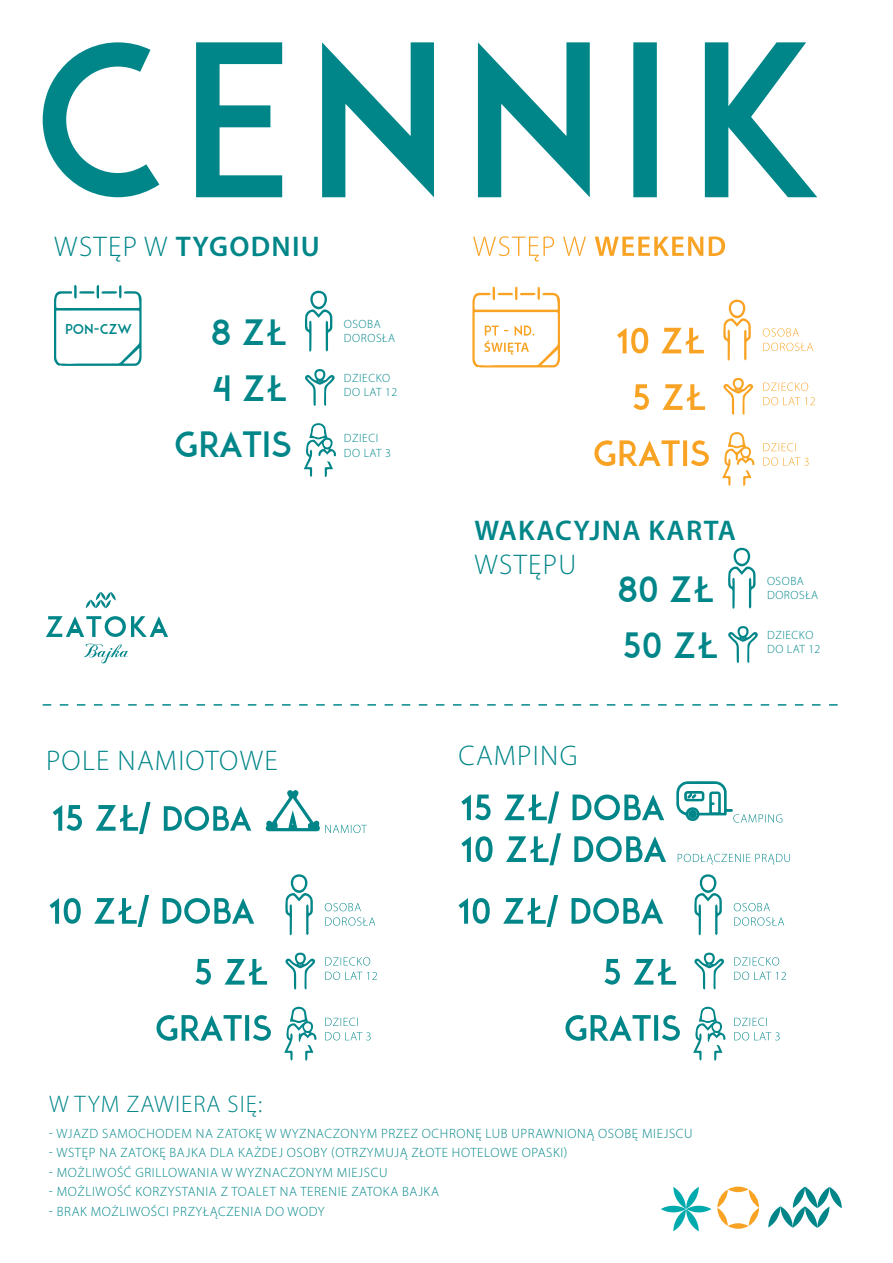
<style>
.page{position:relative;width:893px;height:1263px;background:#fff}
.page>*{position:absolute;margin:0;border:0;box-sizing:border-box;transform-origin:0 0}
.t1{font:34.5px "ADAM";color:#008689}
.t2{font:600 28.5px "Myriad Pro";letter-spacing:.045em;color:#008689}
.t3{font:300 28.5px "Myriad Pro";letter-spacing:.045em;color:#008689}
.t4{font:300 24px "Myriad Pro";letter-spacing:.045em;color:#008689}
.t5{font:300 13.5px "Myriad Pro";letter-spacing:.045em;color:#008689}
.t6{font:13.5px "ADAM";color:#008689}
.t7{font:300 12px/14.4px "Myriad Pro";letter-spacing:.045em;color:#008689}
.s1{font-weight:300}
</style>
<div class="page">
<svg style="left:84px;top:643px;width:44px;height:20px"></svg>
<svg style="left:86px;top:592px;width:30px;height:16px"></svg>
<svg style="left:46px;top:616px;width:122px;height:21px"></svg>
<svg style="left:43px;top:42px;width:774px;height:155px"></svg>
<svg style="left:54px;top:285px;width:88px;height:81px"></svg>
<svg style="left:305px;top:291px;width:27px;height:61px"></svg>
<svg style="left:304px;top:423px;width:32px;height:54px"></svg>
<div style="left:324px;top:440px;width:7px;height:7px;background:#fff;border-radius:50%"></div>
<svg style="left:305px;top:369px;width:30px;height:37px"></svg>
<svg style="left:728px;top:548px;width:28px;height:61px"></svg>
<svg style="left:728px;top:626px;width:30px;height:37px"></svg>
<svg style="left:284px;top:1006px;width:33px;height:55px"></svg>
<div style="left:304px;top:1023px;width:7px;height:8px;background:#fff;border-radius:50%"></div>
<svg style="left:285px;top:952px;width:30px;height:38px"></svg>
<svg style="left:53px;top:802px;width:198px;height:32px"></svg>
<svg style="left:50px;top:895px;width:204px;height:32px"></svg>
<svg style="left:325px;top:972px;width:52px;height:8px"></svg>
<svg style="left:325px;top:957px;width:45px;height:8px"></svg>
<svg style="left:325px;top:1032px;width:46px;height:8px"></svg>
<svg style="left:325px;top:1018px;width:33px;height:8px"></svg>
<svg style="left:156px;top:1015px;width:115px;height:26px"></svg>
<svg style="left:195px;top:959px;width:72px;height:25px"></svg>
<svg style="left:265px;top:790px;width:110px;height:145px"></svg>
<svg style="left:694px;top:874px;width:28px;height:61px"></svg>
<svg style="left:693px;top:1006px;width:33px;height:55px"></svg>
<div style="left:713px;top:1023px;width:7px;height:8px;background:#fff;border-radius:50%"></div>
<svg style="left:694px;top:952px;width:30px;height:38px"></svg>
<svg style="left:461px;top:791px;width:203px;height:32px"></svg>
<svg style="left:461px;top:833px;width:329px;height:32px"></svg>
<svg style="left:458px;top:895px;width:205px;height:32px"></svg>
<svg style="left:734px;top:917px;width:50px;height:9px"></svg>
<svg style="left:734px;top:903px;width:36px;height:8px"></svg>
<svg style="left:734px;top:972px;width:52px;height:8px"></svg>
<svg style="left:734px;top:957px;width:45px;height:8px"></svg>
<svg style="left:734px;top:1032px;width:46px;height:8px"></svg>
<svg style="left:734px;top:1018px;width:33px;height:8px"></svg>
<svg style="left:565px;top:1015px;width:115px;height:26px"></svg>
<svg style="left:604px;top:959px;width:72px;height:25px"></svg>
<svg style="left:676px;top:781px;width:106px;height:41px"></svg>
<svg style="left:43px;top:704px;width:795px;height:2px"></svg>
<svg style="left:728px;top:1186px;width:20px;height:6px"></svg>
<svg style="left:768px;top:1186px;width:74px;height:42px"></svg>
<svg style="left:717px;top:1189px;width:11px;height:37px"></svg>
<svg style="left:728px;top:1223px;width:20px;height:6px"></svg>
<svg style="left:749px;top:1189px;width:10px;height:37px"></svg>
<svg style="left:661px;top:1187px;width:50px;height:44px"></svg>
<svg style="left:472px;top:286px;width:88px;height:82px"></svg>
<svg style="left:473px;top:236px;width:252px;height:25px"></svg>
<svg style="left:723px;top:300px;width:28px;height:61px"></svg>
<svg style="left:722px;top:432px;width:33px;height:54px"></svg>
<div style="left:742px;top:449px;width:7px;height:7px;background:#fff;border-radius:50%"></div>
<svg style="left:723px;top:377px;width:30px;height:38px"></svg>
<svg style="left:617px;top:328px;width:87px;height:25px"></svg>
<svg style="left:763px;top:343px;width:50px;height:8px"></svg>
<svg style="left:763px;top:328px;width:36px;height:9px"></svg>
<svg style="left:763px;top:397px;width:52px;height:8px"></svg>
<svg style="left:763px;top:382px;width:45px;height:9px"></svg>
<svg style="left:763px;top:457px;width:46px;height:9px"></svg>
<svg style="left:763px;top:443px;width:33px;height:8px"></svg>
<svg style="left:594px;top:440px;width:115px;height:26px"></svg>
<svg style="left:633px;top:384px;width:72px;height:26px"></svg>
<h2 class="t2" style="left:54px;top:229px;width:267px"><span class="s1">WSTĘP W</span> TYGODNIU</h2>
<p class="t6" style="left:65px;top:321px;width:67px">PON-CZW</p>
<h1 class="t1" style="left:211px;top:312px;width:77px">8 ZŁ</h1>
<p class="t7" style="left:344px;top:316px;width:53px">OSOBA<br>DOROSŁA</p>
<p class="t7" style="left:344px;top:370px;width:55px">DZIECKO<br>DO LAT 12</p>
<p class="t7" style="left:344px;top:431px;width:36px">DZIECI</p>
<h1 class="t1" style="left:214px;top:368px;width:75px">4 ZŁ</h1>
<h1 class="t1" style="left:175px;top:424px;width:118px">GRATIS</h1>
<p class="t7" style="left:344px;top:445px;width:49px">DO LAT 3</p>
<h2 class="t2" style="left:474px;top:512px;width:263px">WAKACYJNA KARTA</h2>
<h2 class="t3" style="left:474px;top:547px;width:103px">WSTĘPU</h2>
<h1 class="t1" style="left:617px;top:569px;width:98px">80 ZŁ</h1>
<p class="t7" style="left:767px;top:573px;width:53px">OSOBA<br>DOROSŁA</p>
<p class="t7" style="left:767px;top:627px;width:48px">DZIECKO</p>
<h1 class="t1" style="left:623px;top:625px;width:96px">50 ZŁ</h1>
<p class="t7" style="left:767px;top:642px;width:55px">DO LAT 12</p>
<h2 class="t3" style="left:46px;top:743px;width:233px">POLE NAMIOTOWE</h2>
<h2 class="t3" style="left:459px;top:738px;width:120px">CAMPING</h2>
<h3 class="t4" style="left:49px;top:1090px;width:215px">W TYM ZAWIERA SIĘ:</h3>
<p class="t5" style="left:49px;top:1125px;width:645px">- WJAZD SAMOCHODEM NA ZATOKĘ W WYZNACZONYM PRZEZ OCHRONĘ LUB UPRAWNIONĄ OSOBĘ MIEJSCU</p>
<p class="t5" style="left:49px;top:1144px;width:520px">- WSTĘP NA ZATOKĘ BAJKA DLA KAŻDEJ OSOBY (OTRZYMUJĄ ZŁOTE HOTELOWE OPASKI)</p>
<p class="t5" style="left:49px;top:1164px;width:340px">- MOŻLIWOŚĆ GRILLOWANIA W WYZNACZONYM MIEJSCU</p>
<p class="t5" style="left:49px;top:1183px;width:312px">- MOŻLIWOŚĆ KORZYSTANIA Z TOALET NA TERENIE ZATOKA</p>
<p class="t5" style="left:402px;top:1183px;width:9px">BAJKA</p>
<p class="t5" style="left:49px;top:1203px;width:17px">- BRAK</p>
<p class="t5" style="left:91px;top:1203px;width:235px">MOŻLIWOŚCI PRZYŁĄCZENIA DO WODY</p>
</div>
